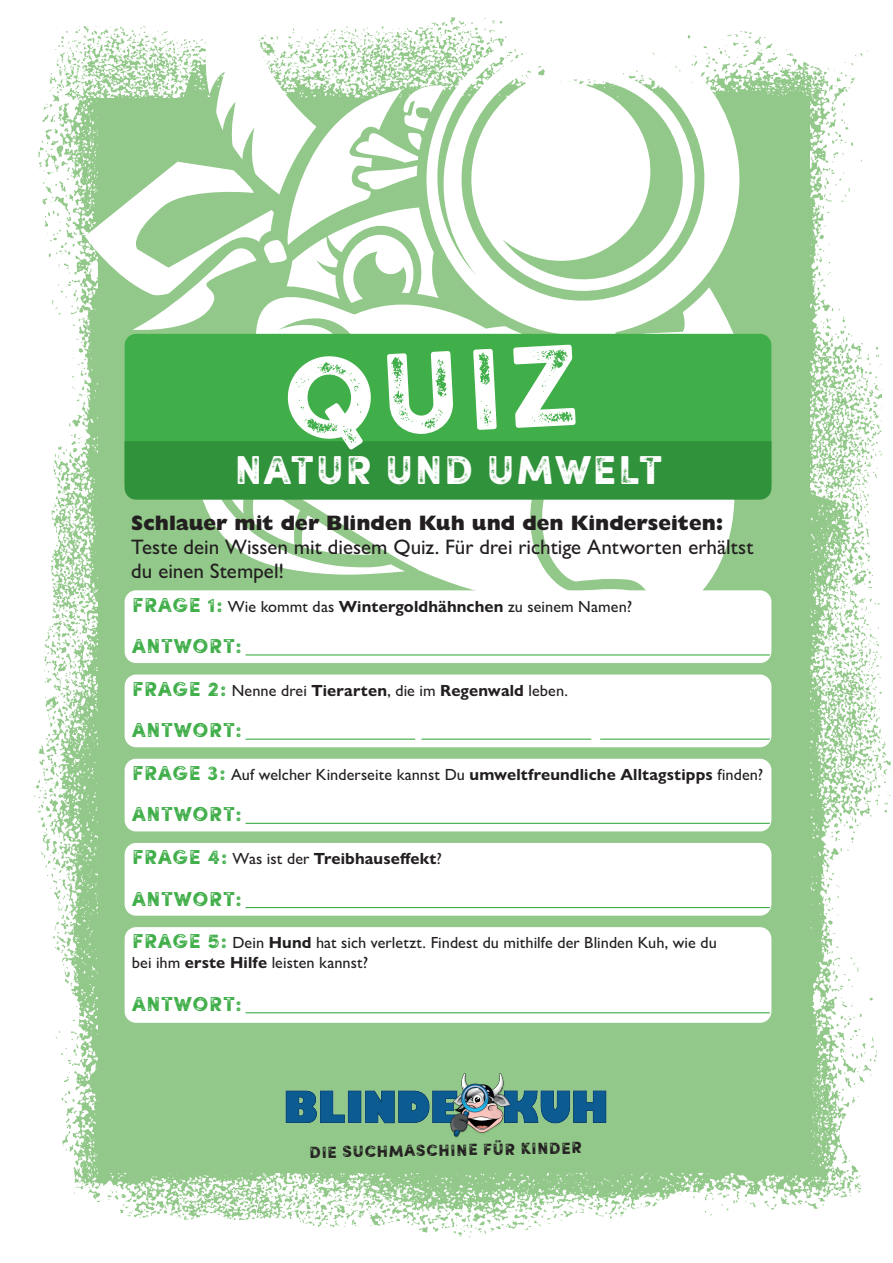
<style>
.page{position:relative;width:893px;height:1263px;background:#92c889}
.page>*{position:absolute;margin:0;border:0;box-sizing:border-box;transform-origin:0 0}
.t1{font:116.7px "Sofia Rough Black Three";color:#fff}
.t2{font:40.5px "Sofia Rough Black Three";color:#fff}
.Head_mit{font:500 21px/24px "Gill Sans Nova";color:#231f20}
.Fragen{font:20.25px "Sofia Rough Black Three";color:#40ae49}
.Fragen-2{font:500 16.2px/19.5px "Gill Sans Nova";letter-spacing:.005em;color:#231f20}
.Fragen-3{font:700 16.2px "Gill Sans Nova";letter-spacing:.01em;color:#231f20}
.t3{font:16.2px "Sofia Rough Black Three";color:#231f20}
.s1{font-weight:800}
.s2{font-family:"Sofia Rough Black Three";font-weight:400;font-size:20.25px;color:#40ae49}
.s3{font-weight:700}
.s4{font-weight:500}
</style>
<div class="page">
<img style="left:810px;top:98px;width:83px;height:1076px">
<img style="left:0;top:98px;width:98px;height:1076px">
<img style="left:0;top:1174px;width:893px;height:89px">
<img style="left:0;top:0;width:893px;height:98px">
<svg style="left:445px;top:14px;width:303px;height:320px;fill:#fff"></svg>
<div style="left:651px;top:0;width:35px;height:49px;background:#fff"></div>
<svg style="left:247px;top:262px;width:324px;height:328px;fill:#fff"></svg>
<svg style="left:85px;top:0;width:360px;height:334px"></svg>
<svg style="left:526px;top:555px;width:198px;height:35px;fill:#fff"></svg>
<div style="left:125px;top:334px;width:646px;height:161px;background:#40ae49;border-radius:11px"></div>
<svg style="left:125px;top:441px;width:646px;height:114px;background:#85be89"></svg>
<div style="left:125px;top:590px;width:646px;height:73px;background:#fff;border-radius:11px"></div>
<hr style="left:246px;top:654px;width:524px;height:1px;background:#40ae49">
<div style="left:125px;top:674px;width:646px;height:73px;background:#fff;border-radius:11px"></div>
<hr style="left:246px;top:739px;width:169px;height:1px;background:#40ae49">
<div style="left:125px;top:843px;width:646px;height:73px;background:#fff;border-radius:11px"></div>
<hr style="left:246px;top:907px;width:524px;height:1px;background:#40ae49">
<div style="left:125px;top:927px;width:646px;height:96px;background:#fff;border-radius:11px"></div>
<hr style="left:246px;top:1012px;width:524px;height:1px;background:#40ae49">
<div style="left:125px;top:759px;width:646px;height:72px;background:#fff;border-radius:11px"></div>
<hr style="left:246px;top:823px;width:524px;height:1px;background:#40ae49">
<hr style="left:422px;top:739px;width:169px;height:1px;background:#40ae49">
<hr style="left:600px;top:739px;width:170px;height:1px;background:#40ae49">
<img style="left:285px;top:1073px;width:322px;height:65px">
<p class="t1" style="left:276px;top:320px;width:303px;rotate:-3deg">QUIZ</p>
<p class="t2" style="left:234px;top:442px;width:431px">NATUR UND UMWELT</p>
<p class="Head_mit" style="left:131px;top:510px;width:624px"><span class="s1">Schlauer mit der Blinden Kuh und den Kinderseiten:<br></span>Teste dein Wissen mit diesem Quiz. Für drei richtige Antworten erhältst du einen Stempel!</p>
<p class="Fragen-2" style="left:132px;top:596px;width:502px"><span class="s2">FRAGE 1:</span> Wie kommt das <span class="s3">Wintergoldhähnchen</span> zu seinem Namen?</p>
<p class="Fragen" style="left:132px;top:632px;width:112px">ANTWORT:</p>
<p class="Fragen-2" style="left:132px;top:680px;width:438px"><span class="s2">FRAGE 2:</span> Nenne drei <span class="s3">Tierarten</span>, die im <span class="s3">Regenwald</span> leben.</p>
<p class="Fragen" style="left:132px;top:716px;width:112px">ANTWORT:</p>
<p class="Fragen-2" style="left:132px;top:764px;width:633px"><span class="s2">FRAGE 3:</span> Auf welcher Kinderseite kannst Du <span class="s3">umweltfreundliche Alltagstipps</span> finden?</p>
<p class="Fragen" style="left:132px;top:800px;width:112px">ANTWORT:</p>
<p class="Fragen-3" style="left:132px;top:848px;width:312px"><span class="s2">FRAGE 4:</span> <span class="s4">Was ist der</span> Treibhauseffekt<span class="s4">?</span></p>
<p class="Fragen" style="left:132px;top:885px;width:112px">ANTWORT:</p>
<p class="Fragen-2" style="left:132px;top:933px;width:586px"><span class="s2">FRAGE 5:</span> Dein <span class="s3">Hund</span> hat sich verletzt. Findest du mithilfe der Blinden Kuh, wie du bei ihm <span class="s3">erste Hilfe</span> leisten kannst?</p>
<p class="Fragen" style="left:132px;top:990px;width:112px">ANTWORT:</p>
<p class="t3" style="left:309px;top:1141px;width:275px;rotate:-1deg">DIE SUCHMASCHINE FÜR KINDER</p>
</div>
